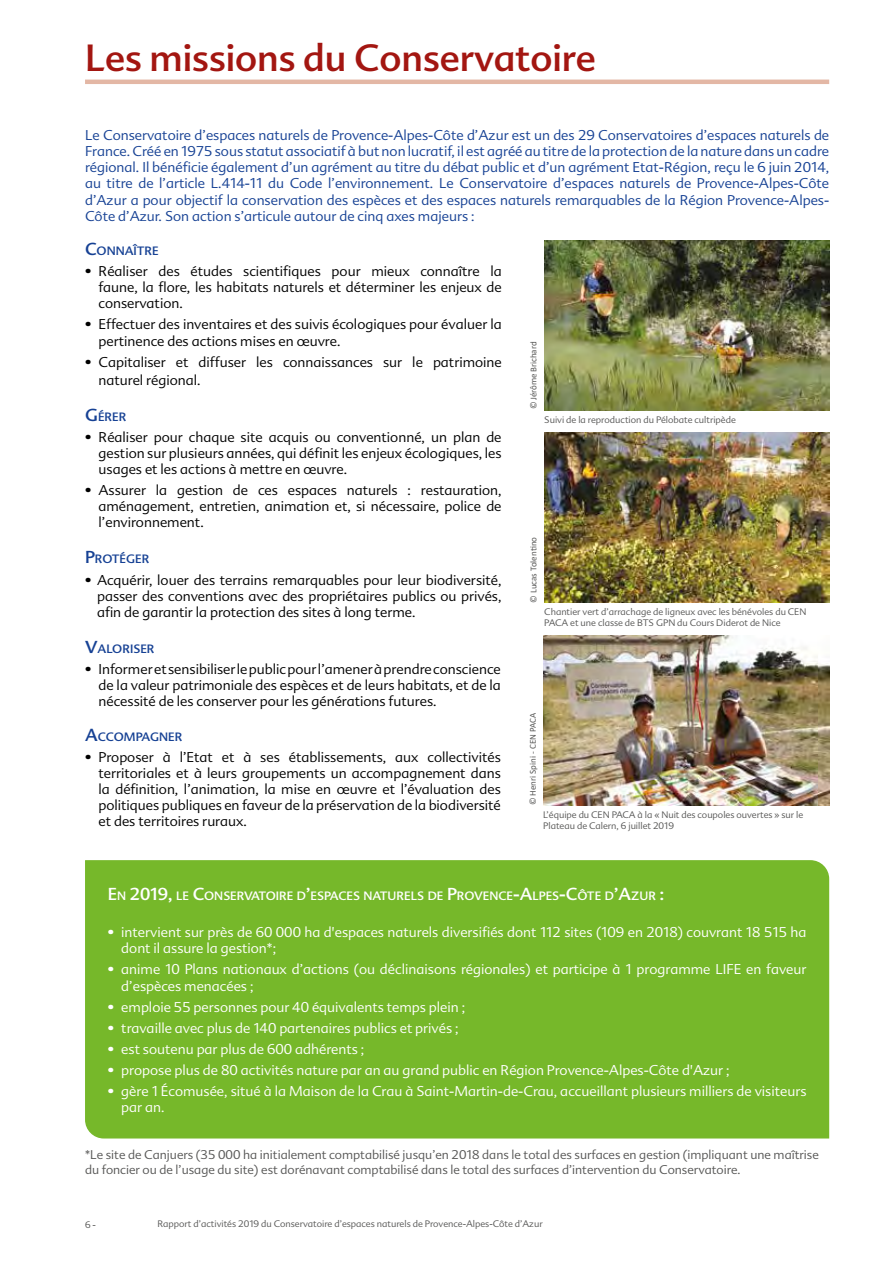
<style>
.page{position:relative;width:893px;height:1263px;background:#fff}
.page>*{position:absolute;margin:0;border:0;box-sizing:border-box;transform-origin:0 0}
.t1{font:36px "Advert";color:#a31611}
.t2{font:300 13.5px/16.2px "Advert";color:#000;text-align:justify}
.t3{font:300 13.5px/16.2px "Advert";color:#164194;text-align:justify}
.t4{font:300 13.5px/16.2px "Advert";color:#fff}
.t5{font:300 12px/14.4px "Advert";color:#575756}
.t6{font:11.55px "Advert";color:#fff}
.t7{font:11.55px "Advert";color:#164194}
.t8{font:300 9px/10.8px "Advert";color:#575756}
.t9{font:9px "Calibri";color:#575756}
.s1{font-size:16.5px}
</style>
<div class="page">
<hr style="left:85px;top:80px;width:744px;height:4px;background:#e3b7a5">
<div style="left:85px;top:860px;width:745px;height:279px;background:#76b82a"></div>
<img style="left:544px;top:240px;width:285px;height:170px">
<img style="left:544px;top:432px;width:285px;height:171px">
<img style="left:543px;top:635px;width:286px;height:171px">
<h1 class="t1" style="left:85px;top:36px;width:512px">Les missions du Conservatoire</h1>
<p class="t3" style="left:85px;top:127px;width:746px">Le Conservatoire d’espaces naturels de Provence-Alpes-Côte d’Azur est un des 29 Conservatoires d’espaces naturels de France. Créé en 1975 sous statut associatif à but non lucratif, il est agréé au titre de la protection de la nature dans un cadre régional. Il bénéficie également d’un agrément au titre du débat public et d’un agrément Etat-Région, reçu le 6 juin 2014, au titre de l’article L.414-11 du Code l’environnement. Le Conservatoire d’espaces naturels de Provence-Alpes-Côte d’Azur a pour objectif la conservation des espèces et des espaces naturels remarquables de la Région Provence-Alpes-Côte d’Azur. Son action s’articule autour de cinq axes majeurs :</p>
<p class="t7" style="left:85px;top:244px;width:75px"><span class="s1">C</span>ONNAÎTRE</p>
<p class="t2" style="left:99px;top:263px;width:405px;text-indent:-14px">• Réaliser des études scientifiques pour mieux connaître la faune, la flore, les habitats naturels et déterminer les enjeux de conservation.</p>
<p class="t2" style="left:99px;top:317px;width:405px;text-indent:-14px">• Effectuer des inventaires et des suivis écologiques pour évaluer la pertinence des actions mises en œuvre.</p>
<p class="t2" style="left:99px;top:353px;width:405px;line-height:18px;text-indent:-14px">• Capitaliser et diffuser les connaissances sur le patrimoine naturel régional.</p>
<p class="t7" style="left:85px;top:409px;width:43px"><span class="s1">G</span>ÉRER</p>
<p class="t2" style="left:99px;top:429px;width:405px;text-indent:-14px">• Réaliser pour chaque site acquis ou conventionné, un plan de gestion sur plusieurs années, qui définit les enjeux écologiques, les usages et les actions à mettre en œuvre.</p>
<p class="t2" style="left:99px;top:482px;width:405px;text-indent:-14px">• Assurer la gestion de ces espaces naturels : restauration, aménagement, entretien, animation et, si nécessaire, police de l’environnement.</p>
<p class="t7" style="left:85px;top:552px;width:66px"><span class="s1">P</span>ROTÉGER</p>
<p class="t2" style="left:97px;top:572px;width:406px;text-indent:-12px">• Acquérir, louer des terrains remarquables pour leur biodiversité, passer des conventions avec des propriétaires publics ou privés, afin de garantir la protection des sites à long terme.</p>
<p class="t7" style="left:85px;top:642px;width:71px"><span class="s1">V</span>ALORISER</p>
<p class="t2" style="left:99px;top:661px;width:404px;text-indent:-14px">• Informer et sensibiliser le public pour l’amener à prendre conscience de la valeur patrimoniale des espèces et de leurs habitats, et de la nécessité de les conserver pour les générations futures.</p>
<p class="t7" style="left:85px;top:729px;width:99px"><span class="s1">A</span>CCOMPAGNER</p>
<p class="t2" style="left:99px;top:749px;width:404px;text-indent:-14px">• Proposer à l’Etat et à ses établissements, aux collectivités territoriales et à leurs groupements un accompagnement dans la définition, l’animation, la mise en œuvre et l’évaluation des politiques publiques en faveur de la préservation de la biodiversité et des territoires ruraux.</p>
<p class="t9" style="left:527px;top:409px;width:69px;rotate:-90deg">© Jérôme Brichard</p>
<p class="t8" style="left:544px;top:415px;width:193px">Suivi de la reproduction du Pélobate cultripède</p>
<p class="t9" style="left:527px;top:603px;width:67px;rotate:-90deg">© Lucas Tolentino</p>
<p class="t8" style="left:544px;top:607px;width:264px">Chantier vert d’arrachage de ligneux avec les bénévoles du CEN<br>PACA et une classe de BTS GPN du Cours Diderot de Nice</p>
<p class="t9" style="left:526px;top:805px;width:94px;rotate:-90deg">© Henri Spini - CEN PACA</p>
<p class="t8" style="left:543px;top:810px;width:262px">L’équipe du CEN PACA à la « Nuit des coupoles ouvertes » sur le<br>Plateau de Calern, 6 juillet 2019</p>
<p class="t6" style="left:108px;top:889px;width:558px"><span class="s1">E</span>N <span class="s1">2019,</span> LE <span class="s1">C</span>ONSERVATOIRE D<span class="s1">’</span>ESPACES NATURELS DE <span class="s1">P</span>ROVENCE<span class="s1">-A</span>LPES<span class="s1">-C</span>ÔTE D<span class="s1">’A</span>ZUR <span class="s1">:</span></p>
<p class="t4" style="left:121px;top:924px;width:687px;text-indent:-14px">• intervient sur près de 60 000 ha d'espaces naturels diversifiés dont 112 sites (109 en 2018) couvrant 18 515 ha dont il assure la gestion*;</p>
<p class="t4" style="left:121px;top:961px;width:687px;text-indent:-14px">• anime 10 Plans nationaux d’actions (ou déclinaisons régionales) et participe à 1 programme LIFE en faveur d’espèces menacées ;</p>
<p class="t4" style="left:108px;top:999px;width:359px">• emploie 55 personnes pour 40 équivalents temps plein ;</p>
<p class="t4" style="left:108px;top:1020px;width:352px">• travaille avec plus de 140 partenaires publics et privés ;</p>
<p class="t4" style="left:108px;top:1041px;width:258px">• est soutenu par plus de 600 adhérents ;</p>
<p class="t4" style="left:108px;top:1062px;width:623px">• propose plus de 80 activités nature par an au grand public en Région Provence-Alpes-Côte d'Azur ;</p>
<p class="t4" style="left:121px;top:1083px;width:687px;text-indent:-14px">• gère 1 Écomusée, situé à la Maison de la Crau à Saint-Martin-de-Crau, accueillant plusieurs milliers de visiteurs par an.</p>
<p class="t5" style="left:85px;top:1148px;width:735px">*Le site de Canjuers (35 000 ha initialement comptabilisé jusqu’en 2018 dans le total des surfaces en gestion (impliquant une maîtrise du foncier ou de l’usage du site) est dorénavant comptabilisé dans le total des surfaces d’intervention du Conservatoire.</p>
<p class="t8" style="left:85px;top:1219px;width:12px">6 -</p>
<p class="t8" style="left:157px;top:1219px;width:387px">Rapport d’activités 2019 du Conservatoire d’espaces naturels de Provence-Alpes-Côte d’Azur</p>
</div>
